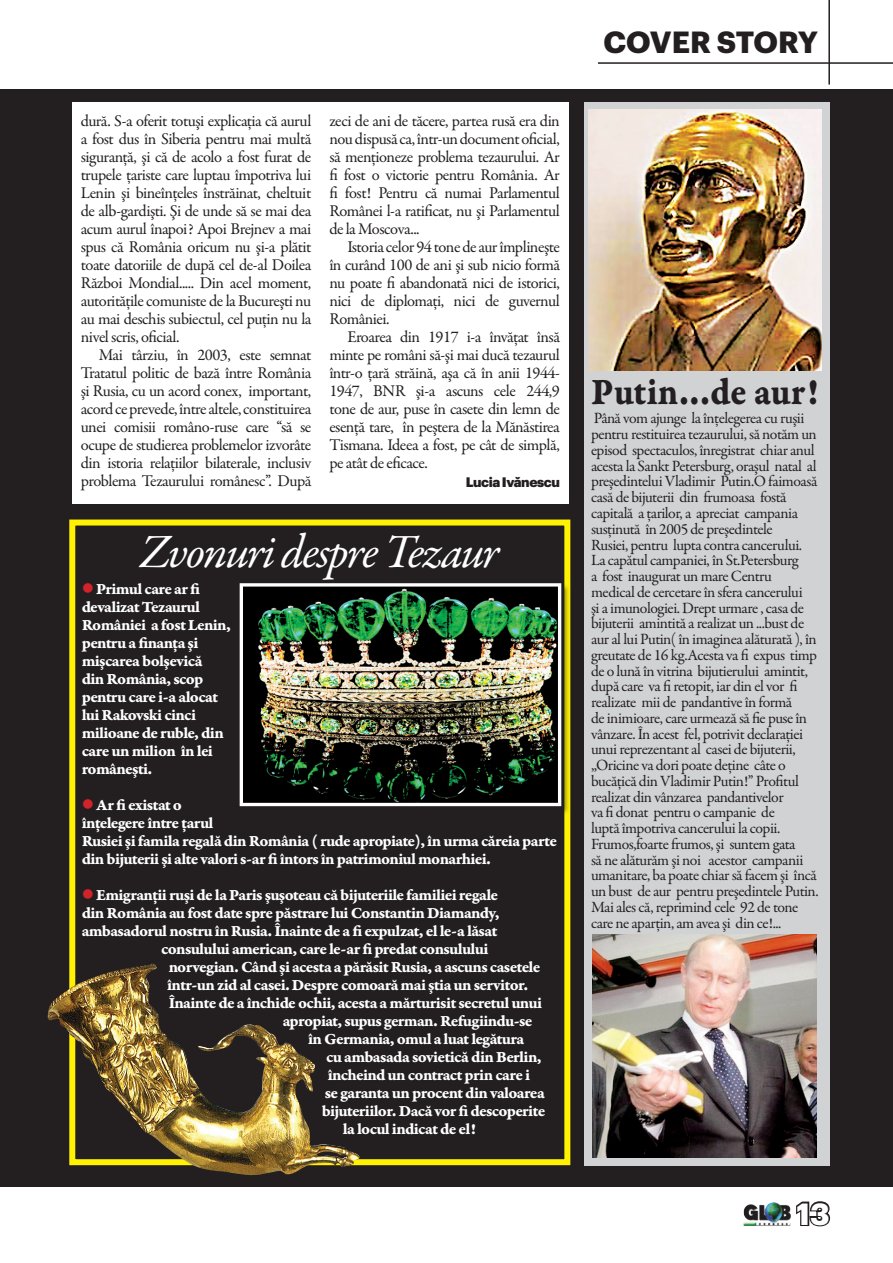
<style>
.page{position:relative;width:893px;height:1263px;background:#fff}
.page>*{position:absolute;margin:0;border:0;box-sizing:border-box;transform-origin:0 0}
.t1{font:italic 48px "Garamond Premr Pro";letter-spacing:-.04em;color:#fff}
.t2{font:39.9px "Garamond Premr Pro Bd Capt";letter-spacing:-.01em;color:#231f20;scale:.9 1}
.t3{font:700 30px "Graphik";letter-spacing:-.01em;color:#231f20}
.t4{font:700 30px "Graphik";color:#fff}
.t5{font:16.5px/18px "Garamond Premr Pro";letter-spacing:-.035em;color:#231f20;text-align:justify}
.t6{font:16.5px/18px "Garamond Premr Pro Bd Capt";letter-spacing:-.04em;color:#fff}
.t7{font:15.75px/15.8px "Garamond Premr Pro";letter-spacing:-.035em;color:#231f20}
.t8{font:900 13.5px "Graphik";letter-spacing:-.03em;color:#231f20}
.s1{color:#d1232a}
</style>
<div class="page">
<hr style="left:828px;top:0;width:2px;height:85px;background:#231f20">
<hr style="left:598px;top:62px;width:295px;height:2px;background:#231f20">
<svg style="left:796px;top:1201px;width:35px;height:26px"></svg>
<img style="left:743px;top:1202px;width:48px;height:24px">
<div style="left:0;top:89px;width:893px;height:1097px;background:#231f20"></div>
<div style="left:584px;top:102px;width:245px;height:1063px;background:#d1d2d4"></div>
<div style="left:72px;top:102px;width:496px;height:402px;background:#fff"></div>
<div style="left:69px;top:519px;width:501px;height:646px;border:6px solid #fff101"></div>
<img style="left:48px;top:964px;width:313px;height:212px">
<div style="left:239px;top:583px;width:331px;height:232px;background:#231f20;opacity:.5"></div>
<img style="left:244px;top:587px;width:313px;height:215px">
<div style="left:240px;top:583px;width:321px;height:223px;border:3px solid #fff"></div>
<img style="left:592px;top:934px;width:224px;height:223px">
<img style="left:589px;top:109px;width:232px;height:261px">
<p class="t5" style="left:81px;top:112px;width:232px">dură. S-a oferit totuşi explicaţia că aurul a fost dus în Siberia pentru mai multă siguranţă, şi că de acolo a fost furat de trupele ţariste care luptau împotriva lui Lenin şi bineînţeles înstrăinat, cheltuit de alb-gardişti. Şi de unde să se mai dea acum aurul înapoi? Apoi Brejnev a mai spus că România oricum nu şi-a plătit toate datoriile de după cel de-al Doilea Război Mondial..... Din acel moment, autorităţile comuniste de la Bucureşti nu au mai deschis subiectul, cel puţin nu la nivel scris, oficial.</p>
<p class="t5" style="left:81px;top:346px;width:232px;text-indent:18px">Mai târziu, în 2003, este semnat Tratatul politic de bază între România şi Rusia, cu un acord conex, important, acord ce prevede, între altele, constituirea unei comisii româno-ruse care “să se ocupe de studierea problemelor izvorâte din istoria relaţiilor bilaterale, inclusiv problema Tezaurului românesc”. După</p>
<p class="t5" style="left:329px;top:112px;width:232px">zeci de ani de tăcere, partea rusă era din nou dispusă ca, într-un document oficial, să menţioneze problema tezaurului. Ar fi fost o victorie pentru România. Ar fi fost! Pentru că numai Parlamentul Românei l-a ratificat, nu şi Parlamentul de la Moscova...</p>
<p class="t5" style="left:329px;top:238px;width:232px;text-indent:18px">Istoria celor 94 tone de aur împlineşte în curând 100 de ani şi sub nicio formă nu poate fi abandonată nici de istorici, nici de diplomaţi, nici de guvernul României.</p>
<p class="t5" style="left:329px;top:328px;width:232px;text-indent:18px">Eroarea din 1917 i-a învăţat însă minte pe români să-şi mai ducă tezaurul într-o ţară străină, aşa că în anii 1944- 1947, BNR şi-a ascuns cele 244,9 tone de aur, puse în casete din lemn de esenţă tare, în peştera de la Mănăstirea Tismana. Ideea a fost, pe cât de simplă, pe atât de eficace.</p>
<p class="t8" style="left:466px;top:472px;width:96px">Lucia Ivănescu</p>
<h1 class="t1" style="left:139px;top:521px;width:362px">Zvonuri despre Tezaur</h1>
<p class="t6" style="left:82px;top:580px;width:151px"><span class="s1">●</span> Primul care ar fi devalizat Tezaurul<br>României a fost Lenin, pentru a finanţa şi mişcarea bolşevică<br>din România, scop pentru care i-a alocat lui Rakovski cinci milioane de ruble, din care un milion în lei româneşti.</p>
<p class="t6" style="left:82px;top:796px;width:477px"><span class="s1">●</span> Ar fi existat o<br>înţelegere între ţarul<br>Rusiei şi famila regală din România ( rude apropiate), în urma căreia parte din bijuterii şi alte valori s-ar fi întors în patrimoniul monarhiei.</p>
<p class="t6" style="left:82px;top:886px;width:418px"><span class="s1">●</span> Emigranţii ruşi de la Paris şuşoteau că bijuteriile familiei regale</p>
<p class="t6" style="left:82px;top:904px;width:420px">din România au fost date spre păstrare lui Constantin Diamandy,</p>
<p class="t6" style="left:82px;top:922px;width:417px">ambasadorul nostru în Rusia. Înainte de a fi expulzat, el le-a lăsat</p>
<p class="t6" style="left:161px;top:940px;width:329px">consulului american, care le-ar fi predat consulului</p>
<p class="t6" style="left:169px;top:958px;width:373px">norvegian. Când şi acesta a părăsit Rusia, a ascuns casetele</p>
<p class="t6" style="left:167px;top:976px;width:363px">într-un zid al casei. Despre comoară mai ştia un servitor.</p>
<p class="t6" style="left:169px;top:994px;width:375px">Înainte de a închide ochii, acesta a mărturisit secretul unui</p>
<p class="t6" style="left:283px;top:1012px;width:251px">apropiat, supus german. Refugiindu-se</p>
<p class="t6" style="left:308px;top:1030px;width:218px">în Germania, omul a luat legătura</p>
<p class="t6" style="left:326px;top:1048px;width:217px">cu ambasada sovietică din Berlin,</p>
<p class="t6" style="left:328px;top:1066px;width:204px">încheind un contract prin care i</p>
<p class="t6" style="left:325px;top:1084px;width:222px">se garanta un procent din valoarea</p>
<p class="t6" style="left:322px;top:1102px;width:225px">bijuteriilor. Dacă vor fi descoperite</p>
<p class="t6" style="left:343px;top:1120px;width:135px">la locul indicat de el!</p>
<h3 class="t3" style="left:603px;top:18px;width:216px">COVER STORY</h3>
<h2 class="t2" style="left:592px;top:368px;width:254px">Putin...de aur!</h2>
<p class="t7" style="left:591px;top:411px;width:229px">Până vom ajunge la înţelegerea cu ruşii pentru restituirea tezaurului, să notăm un episod spectaculos, înregistrat chiar anul acesta la Sankt Petersburg, oraşul natal al preşedintelui Vladimir Putin.O faimoasă casă de bijuterii din frumoasa fostă capitală a ţarilor, a apreciat campania susţinută în 2005 de preşedintele<br>Rusiei, pentru lupta contra cancerului.<br>La capătul campaniei, în St.Petersburg<br>a fost inaugurat un mare Centru medical de cercetare în sfera cancerului<br>şi a imunologiei. Drept urmare , casa de bijuterii amintită a realizat un ...bust de aur al lui Putin( în imaginea alăturată ), în greutate de 16 kg.Acesta va fi expus timp de o lună în vitrina bijutierului amintit, după care va fi retopit, iar din el vor fi realizate mii de pandantive în formă<br>de inimioare, care urmează să fie puse în vânzare. În acest fel, potrivit declaraţiei unui reprezentant al casei de bijuterii, „Oricine va dori poate deţine câte o bucăţică din Vladimir Putin!” Profitul realizat din vânzarea pandantivelor<br>va fi donat pentru o campanie de<br>luptă împotriva cancerului la copii.<br>Frumos,foarte frumos, şi suntem gata<br>să ne alăturăm şi noi acestor campanii umanitare, ba poate chiar să facem şi încă un bust de aur pentru preşedintele Putin.<br>Mai ales că, reprimind cele 92 de tone care ne aparţin, am avea şi din ce!...</p>
<h3 class="t4" style="left:797px;top:1190px;width:35px">13</h3>
</div>
